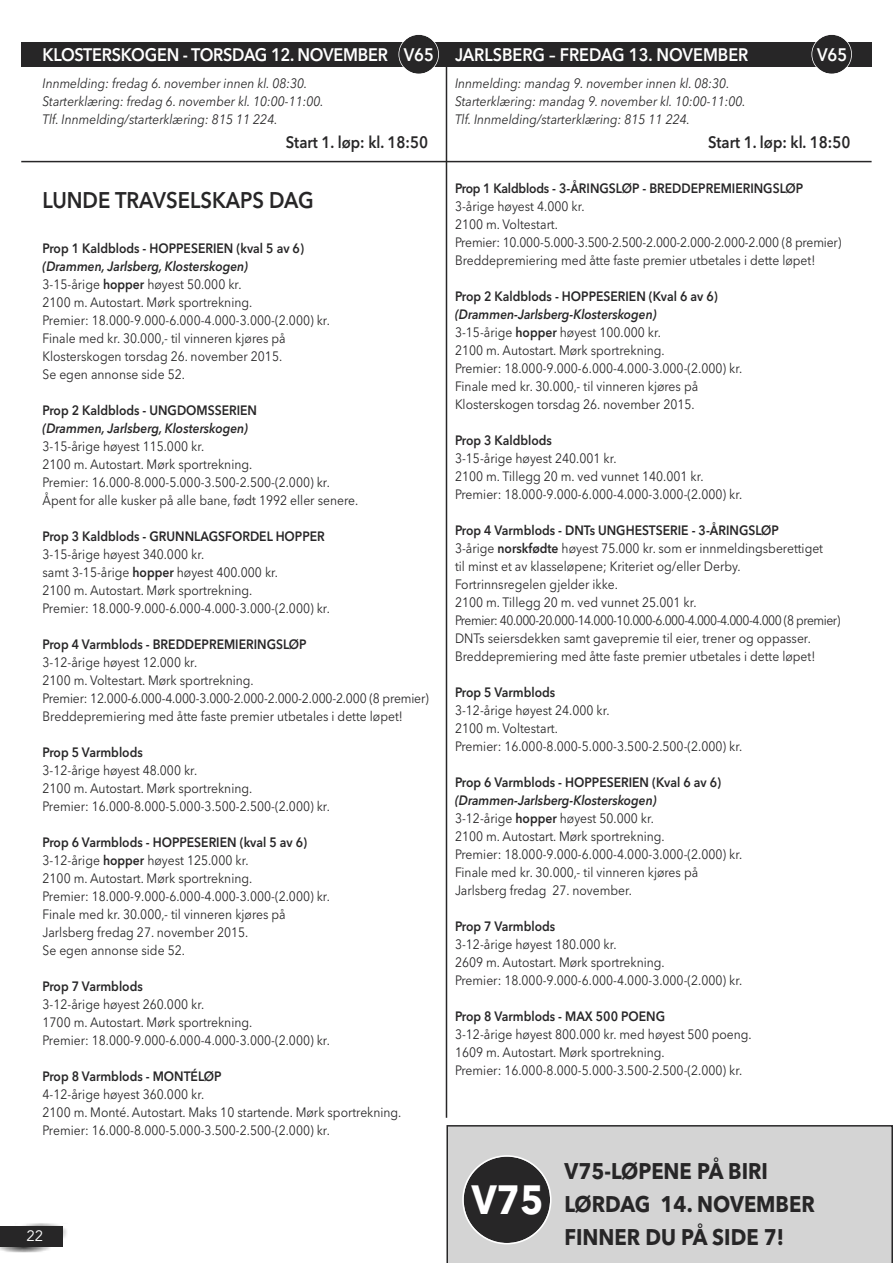
<style>
.page{position:relative;width:893px;height:1263px;background:#fff}
.page>*{position:absolute;margin:0;border:0;box-sizing:border-box;transform-origin:0 0}
.t1{font:700 40.5px "Avenir Next";color:#fff;scale:.9 1}
.t2{font:700 22.5px/33px "Avenir Next";color:#272627;scale:.9 1}
.t3{font:600 22.5px "Avenir Next";color:#272627;scale:.9 1}
.t4{font:600 18px "Avenir Next";letter-spacing:-.015em;color:#fff;scale:.9 1}
.t5{font:600 16.5px "Avenir Next";color:#272627;scale:.9 1}
.t6{font:15px "Avenir";color:#fff}
.t7{font:13.5px/18px "Avenir Next";color:#272627;scale:.9 1}
.t8{font:600 13.5px "Avenir Next";color:#272627;scale:.9 1}
.t9{font:italic 13.5px/18px "Avenir Next";color:#272627;scale:.9 1}
.t10{font:italic 600 13.5px "Avenir Next";color:#272627;scale:.9 1}
.s1{font-weight:600;font-style:italic}
.s2{font-weight:600}
</style>
<div class="page">
<div style="left:446px;top:1125px;width:447px;height:138px;background:#d4d4d4"></div>
<img style="left:0;top:1247px;width:50px;height:5px">
<img style="left:23px;top:1223px;width:44px;height:15px">
<div style="left:0;top:1226px;width:63px;height:21px;background:#272627"></div>
<hr style="left:446px;top:44px;width:1px;height:1074px;background:#272627">
<div style="left:446px;top:42px;width:426px;height:25px;background:#272627"></div>
<div style="left:21px;top:42px;width:425px;height:25px;background:#272627"></div>
<hr style="left:21px;top:161px;width:426px;height:1px;background:#272627">
<div style="left:399px;top:35px;width:39px;height:39px;background:#272627;border-radius:50%"></div>
<div style="left:398px;top:34px;width:41px;height:41px;border:2px solid #fff;border-radius:50%"></div>
<div style="left:812px;top:35px;width:39px;height:39px;background:#272627;border-radius:50%"></div>
<div style="left:811px;top:34px;width:41px;height:41px;border:2px solid #fff;border-radius:50%"></div>
<hr style="left:446px;top:161px;width:426px;height:1px;background:#272627">
<svg style="left:462px;top:1155px;width:89px;height:89px;background:#575657"></svg>
<h3 class="t4" style="left:43px;top:39px;width:436px">KLOSTERSKOGEN - TORSDAG 12. NOVEMBER V65</h3>
<p class="t9" style="left:43px;top:73px;width:314px">Innmelding: fredag 6. november innen kl. 08:30.<br>Starterklæring: fredag 6. november kl. 10:00-11:00.<br>Tlf. Innmelding/starterklæring: 815 11 224.</p>
<p class="t5" style="left:286px;top:128px;width:160px">Start 1. løp: kl. 18:50</p>
<h2 class="t3" style="left:43px;top:180px;width:303px">LUNDE TRAVSELSKAPS DAG</h2>
<p class="t8" style="left:43px;top:236px;width:292px">Prop 1 Kaldblods - HOPPESERIEN (kval 5 av 6)</p>
<p class="t7" style="left:43px;top:256px;width:321px"><span class="s1">(Drammen, Jarlsberg, Klosterskogen)<br></span>3-15-årige <span class="s2">hopper</span> høyest 50.000 kr.<br>2100 m. Autostart. Mørk sportrekning.<br>Premier: 18.000-9.000-6.000-4.000-3.000-(2.000) kr.<br>Finale med kr. 30.000,- til vinneren kjøres på Klosterskogen torsdag 26. november 2015.<br>Se egen annonse side 52.</p>
<p class="t8" style="left:43px;top:398px;width:240px">Prop 2 Kaldblods - UNGDOMSSERIEN</p>
<p class="t10" style="left:43px;top:416px;width:230px">(Drammen, Jarlsberg, Klosterskogen)</p>
<p class="t7" style="left:43px;top:436px;width:352px">3-15-årige høyest 115.000 kr.<br>2100 m. Autostart. Mørk sportrekning.<br>Premier: 16.000-8.000-5.000-3.500-2.500-(2.000) kr.<br>Åpent for alle kusker på alle bane, født 1992 eller senere.</p>
<p class="t8" style="left:43px;top:524px;width:315px">Prop 3 Kaldblods - GRUNNLAGSFORDEL HOPPER</p>
<p class="t7" style="left:43px;top:544px;width:321px">3-15-årige høyest 340.000 kr.<br>samt 3-15-årige <span class="s2">hopper</span> høyest 400.000 kr.<br>2100 m. Autostart. Mørk sportrekning.<br>Premier: 18.000-9.000-6.000-4.000-3.000-(2.000) kr.</p>
<p class="t8" style="left:43px;top:632px;width:295px">Prop 4 Varmblods - BREDDEPREMIERINGSLØP</p>
<p class="t7" style="left:43px;top:652px;width:431px">3-12-årige høyest 12.000 kr.<br>2100 m. Voltestart. Mørk sportrekning.<br>Premier: 12.000-6.000-4.000-3.000-2.000-2.000-2.000-2.000 (8 premier)<br>Breddepremiering med åtte faste premier utbetales i dette løpet!</p>
<p class="t8" style="left:43px;top:740px;width:113px">Prop 5 Varmblods</p>
<p class="t7" style="left:43px;top:760px;width:321px">3-12-årige høyest 48.000 kr.<br>2100 m. Autostart. Mørk sportrekning.<br>Premier: 16.000-8.000-5.000-3.500-2.500-(2.000) kr.</p>
<p class="t7" style="left:43px;top:832px;width:321px"><span class="s2">Prop 6 Varmblods - HOPPESERIEN (kval 5 av 6)<br></span>3-12-årige <span class="s2">hopper</span> høyest 125.000 kr.<br>2100 m. Autostart. Mørk sportrekning.<br>Premier: 18.000-9.000-6.000-4.000-3.000-(2.000) kr.<br>Finale med kr. 30.000,- til vinneren kjøres på Jarlsberg fredag 27. november 2015.<br>Se egen annonse side 52.</p>
<p class="t8" style="left:43px;top:974px;width:113px">Prop 7 Varmblods</p>
<p class="t7" style="left:43px;top:994px;width:321px">3-12-årige høyest 260.000 kr.<br>1700 m. Autostart. Mørk sportrekning.<br>Premier: 18.000-9.000-6.000-4.000-3.000-(2.000) kr.</p>
<p class="t8" style="left:43px;top:1064px;width:200px">Prop 8 Varmblods - MONTÉLØP</p>
<p class="t7" style="left:43px;top:1084px;width:400px">4-12-årige høyest 360.000 kr.<br>2100 m. Monté. Autostart. Maks 10 startende. Mørk sportrekning.<br>Premier: 16.000-8.000-5.000-3.500-2.500-(2.000) kr.</p>
<h3 class="t4" style="left:455px;top:39px;width:328px">JARLSBERG – FREDAG 13. NOVEMBER</h3>
<h3 class="t4" style="left:817px;top:39px;width:35px">V65</h3>
<p class="t9" style="left:455px;top:73px;width:325px">Innmelding: mandag 9. november innen kl. 08:30.<br>Starterklæring: mandag 9. november kl. 10:00-11:00.<br>Tlf. Innmelding/starterklæring: 815 11 224.</p>
<p class="t5" style="left:708px;top:128px;width:160px">Start 1. løp: kl. 18:50</p>
<p class="t8" style="left:455px;top:176px;width:388px">Prop 1 Kaldblods - 3-ÅRINGSLØP - BREDDEPREMIERINGSLØP</p>
<p class="t7" style="left:455px;top:196px;width:431px">3-årige høyest 4.000 kr.<br>2100 m. Voltestart.<br>Premier: 10.000-5.000-3.500-2.500-2.000-2.000-2.000-2.000 (8 premier)<br>Breddepremiering med åtte faste premier utbetales i dette løpet!</p>
<p class="t8" style="left:455px;top:284px;width:294px">Prop 2 Kaldblods - HOPPESERIEN (Kval 6 av 6)</p>
<p class="t7" style="left:455px;top:304px;width:321px"><span class="s1">(Drammen-Jarlsberg-Klosterskogen)<br></span>3-15-årige <span class="s2">hopper</span> høyest 100.000 kr.<br>2100 m. Autostart. Mørk sportrekning.<br>Premier: 18.000-9.000-6.000-4.000-3.000-(2.000) kr.<br>Finale med kr. 30.000,- til vinneren kjøres på Klosterskogen torsdag 26. november 2015.</p>
<p class="t8" style="left:455px;top:428px;width:109px">Prop 3 Kaldblods</p>
<p class="t7" style="left:455px;top:448px;width:321px">3-15-årige høyest 240.001 kr.<br>2100 m. Tillegg 20 m. ved vunnet 140.001 kr.<br>Premier: 18.000-9.000-6.000-4.000-3.000-(2.000) kr.</p>
<p class="t7" style="left:455px;top:520px;width:430px"><span class="s2">Prop 4 Varmblods - DNTs UNGHESTSERIE - 3-ÅRINGSLØP<br></span>3-årige <span class="s2">norskfødte</span> høyest 75.000 kr. som er innmeldingsberettiget<br>til minst et av klasseløpene; Kriteriet og/eller Derby.<br>Fortrinnsregelen gjelder ikke.<br>2100 m. Tillegg 20 m. ved vunnet 25.001 kr.<br>Premier: 40.000-20.000-14.000-10.000-6.000-4.000-4.000-4.000 (8 premier)<br>DNTs seiersdekken samt gavepremie til eier, trener og oppasser.<br>Breddepremiering med åtte faste premier utbetales i dette løpet!</p>
<p class="t8" style="left:455px;top:680px;width:113px">Prop 5 Varmblods</p>
<p class="t7" style="left:455px;top:700px;width:321px">3-12-årige høyest 24.000 kr.<br>2100 m. Voltestart.<br>Premier: 16.000-8.000-5.000-3.500-2.500-(2.000) kr.</p>
<p class="t8" style="left:455px;top:770px;width:297px">Prop 6 Varmblods - HOPPESERIEN (Kval 6 av 6)</p>
<p class="t7" style="left:455px;top:790px;width:321px"><span class="s1">(Drammen-Jarlsberg-Klosterskogen)<br></span>3-12-årige <span class="s2">hopper</span> høyest 50.000 kr.<br>2100 m. Autostart. Mørk sportrekning.<br>Premier: 18.000-9.000-6.000-4.000-3.000-(2.000) kr.<br>Finale med kr. 30.000,- til vinneren kjøres på Jarlsberg fredag 27. november.</p>
<p class="t8" style="left:455px;top:914px;width:113px">Prop 7 Varmblods</p>
<p class="t7" style="left:455px;top:934px;width:321px">3-12-årige høyest 180.000 kr.<br>2609 m. Autostart. Mørk sportrekning.<br>Premier: 18.000-9.000-6.000-4.000-3.000-(2.000) kr.</p>
<p class="t8" style="left:455px;top:1004px;width:235px">Prop 8 Varmblods - MAX 500 POENG</p>
<p class="t7" style="left:455px;top:1024px;width:331px">3-12-årige høyest 800.000 kr. med høyest 500 poeng.<br>1609 m. Autostart. Mørk sportrekning.<br>Premier: 16.000-8.000-5.000-3.500-2.500-(2.000) kr.</p>
<h1 class="t1" style="left:472px;top:1164px;width:81px">V75</h1>
<h2 class="t2" style="left:564px;top:1154px;width:280px">V75-LØPENE PÅ BIRI<br>LØRDAG 14. NOVEMBER</h2>
<p class="t6" style="left:26px;top:1227px;width:18px">22</p>
<h2 class="t2" style="left:564px;top:1220px;width:245px">FINNER DU PÅ SIDE 7!</h2>
</div>
